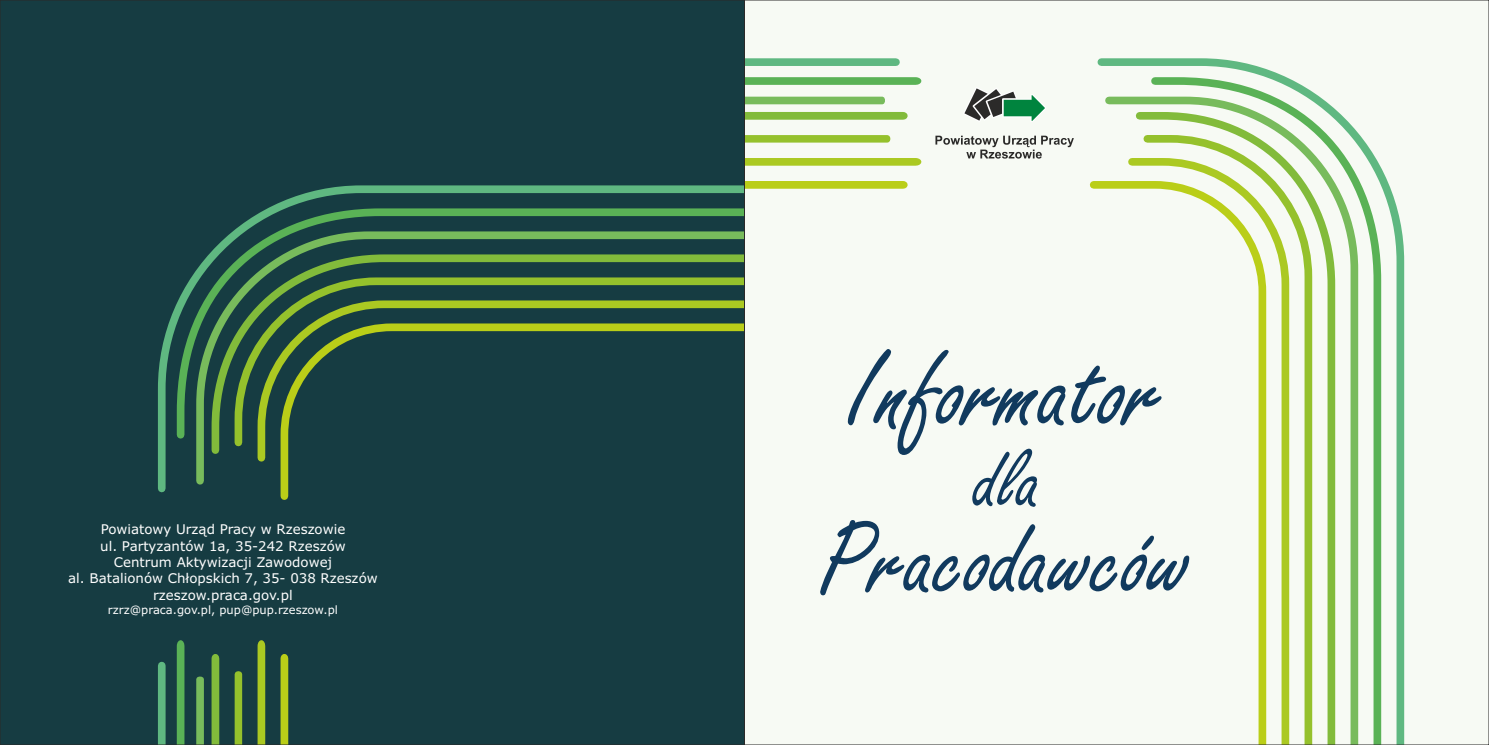
<style>
.page{position:relative;width:1489px;height:745px;background:#fff}
.page>*{position:absolute;margin:0;border:0;box-sizing:border-box;transform-origin:0 0}
.t1{font:112.25px "Freeport";color:#113a5e}
.t2{font:106.38px "Freeport";color:#113a5e}
.t3{font:85.75px "Freeport";color:#113a5e}
.t4{font:13.38px/16.2px "Verdana";color:#fefefe;text-align:center}
.t5{font:11.5px "Verdana";color:#fefefe}
</style>
<div class="page">
<div style="left:0;top:0;width:744px;height:744px;background:#163c42"></div>
<svg style="left:158px;top:185px;width:584px;height:311px"></svg>
<svg style="left:231px;top:273px;width:511px;height:177px"></svg>
<div style="left:158px;top:665px;width:8px;height:79px;background:#5fb881"></div>
<div style="left:211px;top:658px;width:8px;height:86px;background:#82bb3b"></div>
<div style="left:197px;top:678px;width:6px;height:66px;background:#78bb5c"></div>
<div style="left:176px;top:645px;width:9px;height:99px;background:#5ab256"></div>
<div style="left:235px;top:673px;width:7px;height:71px;background:#95c12c"></div>
<div style="left:257px;top:645px;width:9px;height:99px;background:#abc922"></div>
<div style="left:280px;top:658px;width:8px;height:86px;background:#bace18"></div>
<div style="left:744px;top:0;width:744px;height:744px;background:#f7faf4"></div>
<svg style="left:1093px;top:58px;width:312px;height:684px"></svg>
<svg style="left:1139px;top:131px;width:176px;height:611px"></svg>
<div style="left:744px;top:58px;width:151px;height:8px;background:#5fb881"></div>
<div style="left:744px;top:112px;width:159px;height:8px;background:#82bb3b"></div>
<div style="left:744px;top:97px;width:138px;height:6px;background:#78bb5c"></div>
<svg style="left:746px;top:77px;width:169px;height:8px"></svg>
<div style="left:744px;top:135px;width:143px;height:7px;background:#95c12c"></div>
<div style="left:744px;top:157px;width:171px;height:9px;background:#abc922"></div>
<div style="left:744px;top:180px;width:159px;height:9px;background:#bace18"></div>
<svg style="left:935px;top:136px;width:138px;height:22px"></svg>
<svg style="left:964px;top:88px;width:81px;height:33px"></svg>
<p class="t4" style="left:68px;top:522px;width:311px">Powiatowy Urząd Pracy w Rzeszowie<br>ul. Partyzantów 1a, 35-242 Rzeszów<br>Centrum Aktywizacji Zawodowej<br>al. Batalionów Chłopskich 7, 35- 038 Rzeszów rzeszow.praca.gov.pl</p>
<p class="t5" style="left:108px;top:604px;width:231px">rzrz@praca.gov.pl, pup@pup.rzeszow.pl</p>
<h1 class="t1" style="left:848px;top:347px;width:314px">Informator</h1>
<h3 class="t3" style="left:972px;top:447px;width:68px">dla</h3>
<h2 class="t2" style="left:819px;top:518px;width:371px">Pracodawców</h2>
</div>
